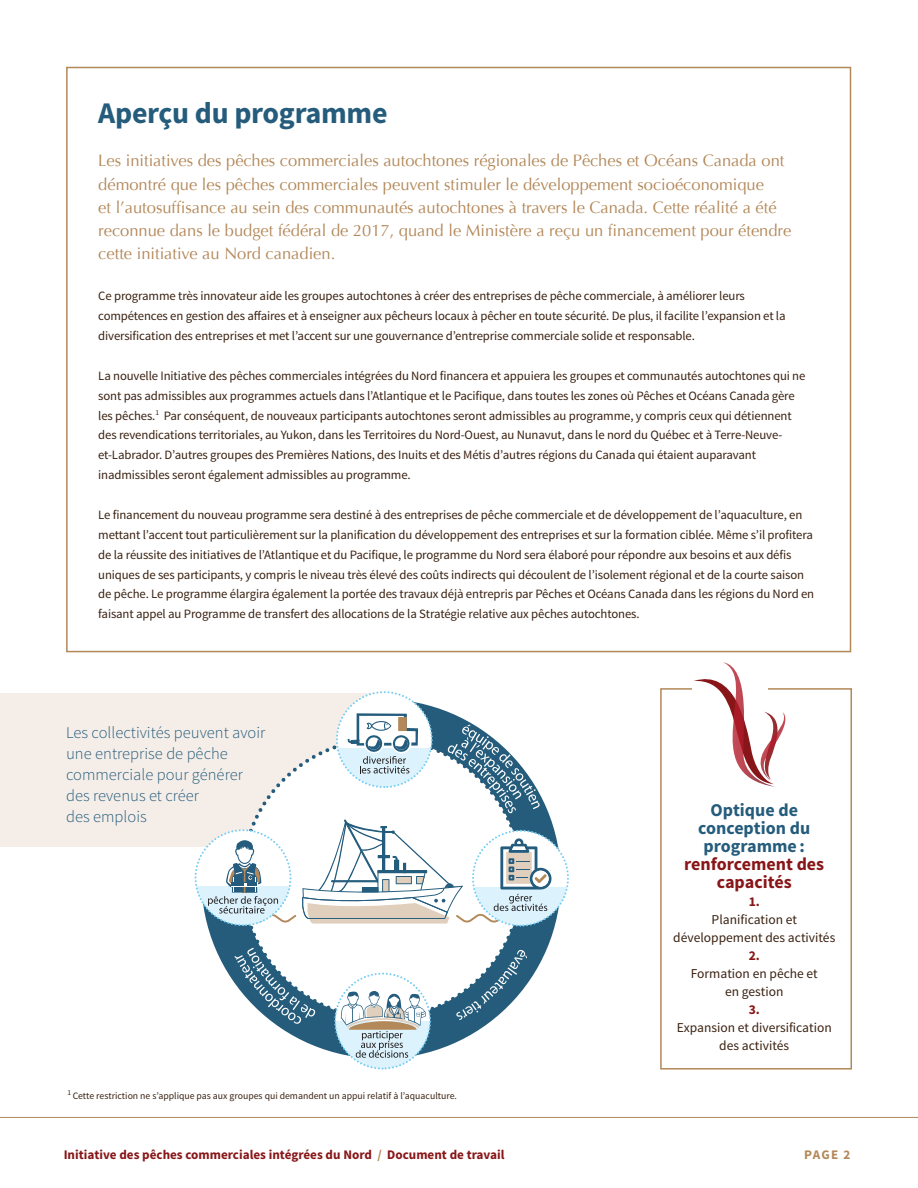
<style>
.page{position:relative;width:918px;height:1188px;background:#fff}
.page>*{position:absolute;margin:0;border:0;box-sizing:border-box;transform-origin:0 0}
.t1{font:700 30px "Source Sans Pro";letter-spacing:-.01em;color:#255c7c}
.t2{font:700 18px/18px "Source Sans Pro";color:#255c7c;text-align:center}
.t3{font:16.5px/23.2px "Optima";color:#b38859}
.t4{font:300 16.5px "Source Sans Pro";color:#255c7c}
.t5{font:13.5px/18px "Source Sans Pro";color:#3a2111;text-align:center}
.t6{font:700 13.5px "Source Sans Pro";color:#881618}
.t7{font:700 13.2px "Source Sans Pro";color:#881618}
.t8{font:700 13.2px "Source Sans Pro";color:#b38859}
.t9{font:12.75px/19.8px "Source Sans Pro";letter-spacing:-.01em;color:#3a2111}
.t10{font:9.75px "Source Sans Pro";color:#3a2111}
.s1{color:#881618}
.s2{color:#b38859}
</style>
<div class="page">
<hr style="left:0;top:1117px;width:918px;height:1px;background:#b38859">
<svg style="left:207px;top:706px;width:348px;height:347px"></svg>
<div style="left:0;top:693px;width:389px;height:153px;background:#f5eee8"></div>
<svg style="left:241px;top:737px;width:282px;height:283px"></svg>
<svg style="left:302px;top:820px;width:267px;height:107px"></svg>
<svg style="left:336px;top:691px;width:97px;height:97px"></svg>
<svg style="left:195px;top:829px;width:101px;height:97px"></svg>
<svg style="left:334px;top:973px;width:97px;height:97px"></svg>
<svg style="left:447px;top:725px;width:93px;height:89px"></svg>
<svg style="left:234px;top:948px;width:82px;height:76px"></svg>
<svg style="left:456px;top:949px;width:71px;height:71px"></svg>
<div style="left:660px;top:688px;width:192px;height:382px;border:2px solid #b38859"></div>
<div style="left:692px;top:683px;width:76px;height:17px;background:#fff"></div>
<svg style="left:694px;top:662px;width:91px;height:125px"></svg>
<p class="t1" style="left:98px;top:94px;width:291px">Aperçu du programme</p>
<p class="t3" style="left:98px;top:149px;width:695px">Les initiatives des pêches commerciales autochtones régionales de Pêches et Océans Canada ont démontré que les pêches commerciales peuvent stimuler le développement socioéconomique<br>et l’autosuffisance au sein des communautés autochtones à travers le Canada. Cette réalité a été reconnue dans le budget fédéral de 2017, quand le Ministère a reçu un financement pour étendre cette initiative au Nord canadien.</p>
<p class="t9" style="left:98px;top:286px;width:689px">Ce programme très innovateur aide les groupes autochtones à créer des entreprises de pêche commerciale, à améliorer leurs compétences en gestion des affaires et à enseigner aux pêcheurs locaux à pêcher en toute sécurité. De plus, il facilite l’expansion et la diversification des entreprises et met l’accent sur une gouvernance d’entreprise commerciale solide et responsable.</p>
<p class="t9" style="left:98px;top:366px;width:709px">La nouvelle Initiative des pêches commerciales intégrées du Nord financera et appuiera les groupes et communautés autochtones qui ne sont pas admissibles aux programmes actuels dans l’Atlantique et le Pacifique, dans toutes les zones où Pêches et Océans Canada gère les pêches.<sup>1</sup> Par conséquent, de nouveaux participants autochtones seront admissibles au programme, y compris ceux qui détiennent des revendications territoriales, au Yukon, dans les Territoires du Nord-Ouest, au Nunavut, dans le nord du Québec et à Terre-Neuve&shy;et-Labrador. D’autres groupes des Premières Nations, des Inuits et des Métis d’autres régions du Canada qui étaient auparavant inadmissibles seront également admissibles au programme.</p>
<p class="t9" style="left:98px;top:505px;width:718px">Le financement du nouveau programme sera destiné à des entreprises de pêche commerciale et de développement de l’aquaculture, en mettant l’accent tout particulièrement sur la planification du développement des entreprises et sur la formation ciblée. Même s’il profitera de la réussite des initiatives de l’Atlantique et du Pacifique, le programme du Nord sera élaboré pour répondre aux besoins et aux défis uniques de ses participants, y compris le niveau très élevé des coûts indirects qui découlent de l’isolement régional et de la courte saison de pêche. Le programme élargira également la portée des travaux déjà entrepris par Pêches et Océans Canada dans les régions du Nord en faisant appel au Programme de transfert des allocations de la Stratégie relative aux pêches autochtones.</p>
<p class="t4" style="left:66px;top:722px;width:201px">Les collectivités peuvent avoir</p>
<p class="t4" style="left:66px;top:743px;width:163px">une entreprise de pêche</p>
<p class="t4" style="left:66px;top:764px;width:178px">commerciale pour générer</p>
<p class="t4" style="left:66px;top:785px;width:135px">des revenus et créer</p>
<p class="t4" style="left:66px;top:806px;width:82px">des emplois</p>
<p class="t10" style="left:68px;top:1090px;width:391px"><sup>1</sup> Cette restriction ne s’applique pas aux groupes qui demandent un appui relatif à l’aquaculture.</p>
<p class="t2" style="left:684px;top:802px;width:141px">Optique de conception du programme : <span class="s1">renforcement des capacités</span></p>
<p class="t6" style="left:749px;top:893px;width:13px">1.</p>
<p class="t5" style="left:673px;top:911px;width:164px">Planification et développement des activités</p>
<p class="t6" style="left:749px;top:947px;width:13px">2.</p>
<p class="t5" style="left:691px;top:965px;width:128px">Formation en pêche et en gestion</p>
<p class="t6" style="left:749px;top:1001px;width:13px">3.</p>
<p class="t5" style="left:677px;top:1019px;width:157px">Expansion et diversification des activités</p>
<p class="t7" style="left:64px;top:1146px;width:442px">Initiative des pêches commerciales intégrées du Nord <span class="s2">/</span> Document de travail</p>
<p class="t8" style="left:804px;top:1146px;width:48px">PAGE 2</p>
</div>
